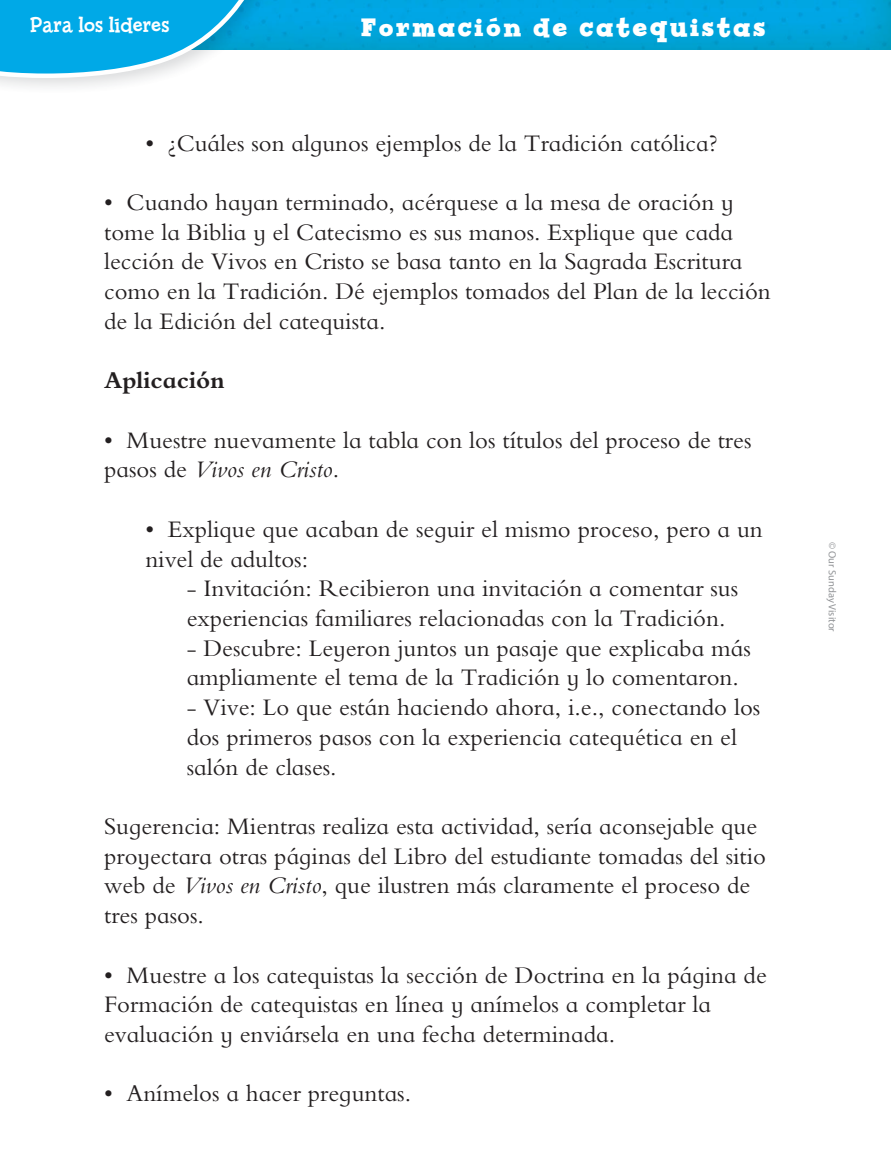
<style>
.page{position:relative;width:891px;height:1175px;background:#fff}
.page>*{position:absolute;margin:0;border:0;box-sizing:border-box;transform-origin:0 0}
.t1{font:700 27px "Billy Serif";letter-spacing:.1em;color:#fff}
.t2{font:24.75px/29.7px "Bembo Infant MT Std";color:#231f20}
.t3{font:700 24.75px "Bembo Infant MT Std";color:#231f20}
.t4{font:22.5px "Billy Serif";color:#fff}
.t5{font:10.5px "Myriad Pro";color:#939598}
.s1{font-style:italic}
</style>
<div class="page">
<img style="left:278px;top:0;width:613px;height:50px">
<img style="left:2px;top:0;width:276px;height:87px">
<svg style="left:0;top:0;width:261px;height:84px"></svg>
<p class="t4" style="left:31px;top:12px;width:140px">Para los líderes</p>
<p class="t1" style="left:361px;top:12px;width:405px">Formación de catequistas</p>
<p class="t2" style="left:145px;top:128px;width:574px">• ¿Cuáles son algunos ejemplos de la Tradición católica?</p>
<p class="t2" style="left:104px;top:187px;width:668px">• Cuando hayan terminado, acérquese a la mesa de oración y tome la Biblia y el Catecismo es sus manos. Explique que cada lección de Vivos en Cristo se basa tanto en la Sagrada Escritura como en la Tradición. Dé ejemplos tomados del Plan de la lección de la Edición del catequista.</p>
<p class="t3" style="left:104px;top:367px;width:122px">Aplicación</p>
<p class="t2" style="left:104px;top:425px;width:649px">• Muestre nuevamente la tabla con los títulos del proceso de tres pasos de <span class="s1">Vivos en Cristo</span>.</p>
<p class="t2" style="left:145px;top:514px;width:619px">• Explique que acaban de seguir el mismo proceso, pero a un nivel de adultos:</p>
<p class="t2" style="left:187px;top:573px;width:553px">- Invitación: Recibieron una invitación a comentar sus experiencias familiares relacionadas con la Tradición.</p>
<p class="t2" style="left:187px;top:632px;width:566px">- Descubre: Leyeron juntos un pasaje que explicaba más ampliamente el tema de la Tradición y lo comentaron.</p>
<p class="t2" style="left:187px;top:692px;width:575px">- Vive: Lo que están haciendo ahora, i.e., conectando los dos primeros pasos con la experiencia catequética en el salón de clases.</p>
<p class="t2" style="left:104px;top:811px;width:664px">Sugerencia: Mientras realiza esta actividad, sería aconsejable que proyectara otras páginas del Libro del estudiante tomadas del sitio web de <span class="s1">Vivos en Cristo</span>, que ilustren más claramente el proceso de tres pasos.</p>
<p class="t2" style="left:104px;top:959px;width:664px">• Muestre a los catequistas la sección de Doctrina en la página de<br>Formación de catequistas en línea y anímelos a completar la evaluación y enviársela en una fecha determinada.</p>
<p class="t2" style="left:104px;top:1078px;width:309px">• Anímelos a hacer preguntas.</p>
<p class="t5" style="left:839px;top:542px;width:91px;rotate:90deg">© Our Sunday Visitor</p>
</div>
